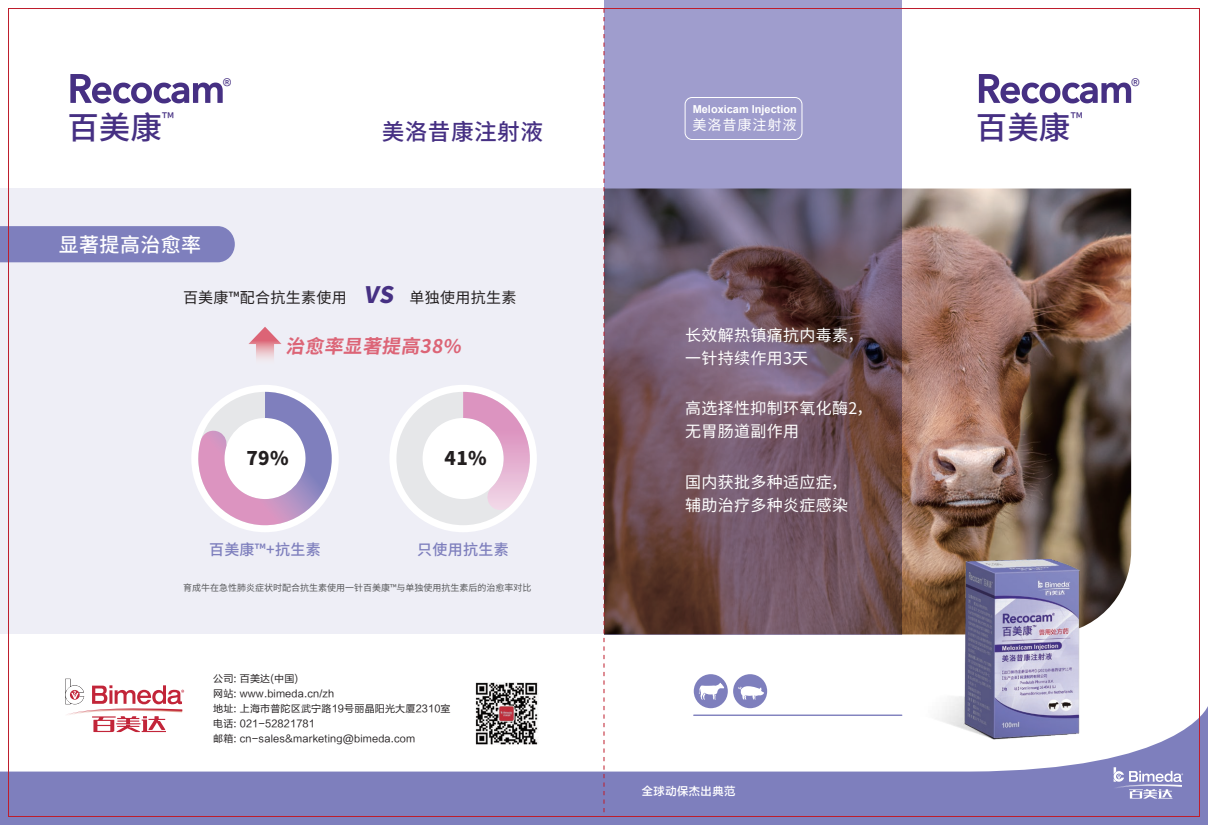
<style>
.page{position:relative;width:1208px;height:825px;background:#fff}
.page>*{position:absolute;margin:0;border:0;box-sizing:border-box;transform-origin:0 0}
.t1{font:500 31.6px "Source Han Sans CN";color:#463083}
.t2{font:500 22.6px "Source Han Sans CN";letter-spacing:.02em;color:#463083}
.t3{font:800 22.6px "Source Han Sans CN";color:#463083}
.t4{font:500 20px "Source Han Sans CN";letter-spacing:.02em;color:#fff}
.t5{font:700 18.8px "Source Han Sans CN";color:#dc6476}
.t6{font:800 18.8px "Source Han Sans CN";color:#231f20}
.t7{font:18.7px "Source Han Sans CN";color:#463083}
.t8{font:16.8px "Source Han Sans CN";color:#463083}
.t9{font:16px/23px "Source Han Sans CN";letter-spacing:.02em;color:#fff}
.t10{font:15px "Source Han Sans CN";letter-spacing:.02em;color:#231f20}
.t11{font:500 15px "Source Han Sans CN";letter-spacing:.02em;color:#7e7fbd}
.t12{font:14.2px "Source Han Sans CN";letter-spacing:.06em;color:#fff}
.t13{font:11.3px "FZLTZHJW GB1 0";letter-spacing:.04em;color:#fff}
.t14{font:700 11px "Arial";color:#fff}
.t15{font:10px/14.8px "FZLTHK GBK1 0";letter-spacing:.02em;color:#231f20}
.t16{font:9px "Source Han Sans CN";color:#57585a}
</style>
<div class="page">
<div style="left:0;top:188px;width:604px;height:446px;background:#eeeef6"></div>
<svg style="left:0;top:706px;width:1208px;height:119px"></svg>
<svg style="left:1112px;top:767px;width:71px;height:31px;background:#9fa0ce"></svg>
<img style="left:901px;top:188px;width:230px;height:446px">
<svg style="left:604px;top:0;width:297px;height:634px;background:#7b687e"></svg>
<hr style="left:694px;top:714px;width:207px;height:2px;background:#7e7fbd">
<div style="left:0;top:226px;width:235px;height:36px;background:#7e7fbd"></div>
<svg style="left:979px;top:74px;width:152px;height:29px"></svg>
<svg style="left:70px;top:74px;width:153px;height:29px"></svg>
<img style="left:921px;top:560px;width:158px;height:180px">
<div style="left:685px;top:97px;width:117px;height:43px;border:1px solid #fff;border-radius:7px"></div>
<img style="left:473px;top:682px;width:67px;height:65px">
<svg style="left:64px;top:679px;width:120px;height:53px"></svg>
<div style="left:733px;top:674px;width:34px;height:34px;background:#7e7fbd;border-radius:50%"></div>
<svg style="left:738px;top:686px;width:26px;height:13px"></svg>
<div style="left:694px;top:674px;width:34px;height:34px;background:#7e7fbd;border-radius:50%"></div>
<svg style="left:699px;top:683px;width:25px;height:16px"></svg>
<div style="left:191px;top:385px;width:148px;height:147px;background:#fff;border-radius:50%"></div>
<div style="left:389px;top:385px;width:148px;height:147px;background:#fff;border-radius:50%"></div>
<svg style="left:198px;top:392px;width:134px;height:134px"></svg>
<svg style="left:396px;top:392px;width:134px;height:133px"></svg>
<svg style="left:603px;top:10px;width:1px;height:805px"></svg>
<svg style="left:248px;top:327px;width:34px;height:32px"></svg>
<h3 class="t7" style="left:223px;top:75px;width:10px">®</h3>
<p class="t14" style="left:692px;top:102px;width:106px">Meloxicam Injection</p>
<h1 class="t1" style="left:67px;top:110px;width:96px">百美康</h1>
<h3 class="t8" style="left:1070px;top:109px;width:13px">™</h3>
<h3 class="t8" style="left:162px;top:109px;width:13px">™</h3>
<h2 class="t2" style="left:382px;top:119px;width:163px">美洛昔康注射液</h2>
<h1 class="t1" style="left:975px;top:110px;width:96px">百美康</h1>
<h3 class="t12" style="left:692px;top:117px;width:106px">美洛昔康注射液</h3>
<h3 class="t4" style="left:59px;top:233px;width:144px">显著提高治愈率</h3>
<h2 class="t3" style="left:364px;top:282px;width:40px">VS</h2>
<h3 class="t10" style="left:183px;top:289px;width:165px">百美康™配合抗生素使用</h3>
<h3 class="t10" style="left:409px;top:289px;width:108px">单独使用抗生素</h3>
<h3 class="t5" style="left:286px;top:335px;width:184px">治愈率显著提高38%</h3>
<h3 class="t6" style="left:246px;top:448px;width:44px">79%</h3>
<h3 class="t6" style="left:444px;top:448px;width:44px">41%</h3>
<h3 class="t11" style="left:209px;top:541px;width:113px">百美康™+抗生素</h3>
<h3 class="t11" style="left:417px;top:541px;width:93px">只使用抗生素</h3>
<p class="t16" style="left:183px;top:582px;width:350px">育成牛在急性肺炎症状时配合抗生素使用一针百美康™与单独使用抗生素后的治愈率对比</p>
<p class="t15" style="left:213px;top:672px;width:239px">公司: 百美达(中国)<br>网站: www.bimeda.cn/zh<br>地址: 上海市普陀区武宁路19号丽晶阳光大厦2310室电话: 021-52821781<br>邮箱: cn-sales&amp;marketing@bimeda.com</p>
<h3 class="t9" style="left:685px;top:324px;width:180px">长效解热镇痛抗内毒素，一针持续作用3天</h3>
<h3 class="t9" style="left:685px;top:397px;width:189px">高选择性抑制环氧化酶2，无胃肠道副作用</h3>
<h3 class="t9" style="left:685px;top:471px;width:164px">国内获批多种适应症，辅助治疗多种炎症感染</h3>
<p class="t13" style="left:642px;top:785px;width:95px">全球动保杰出典范</p>
<h3 class="t7" style="left:1131px;top:75px;width:10px">®</h3>
</div>
